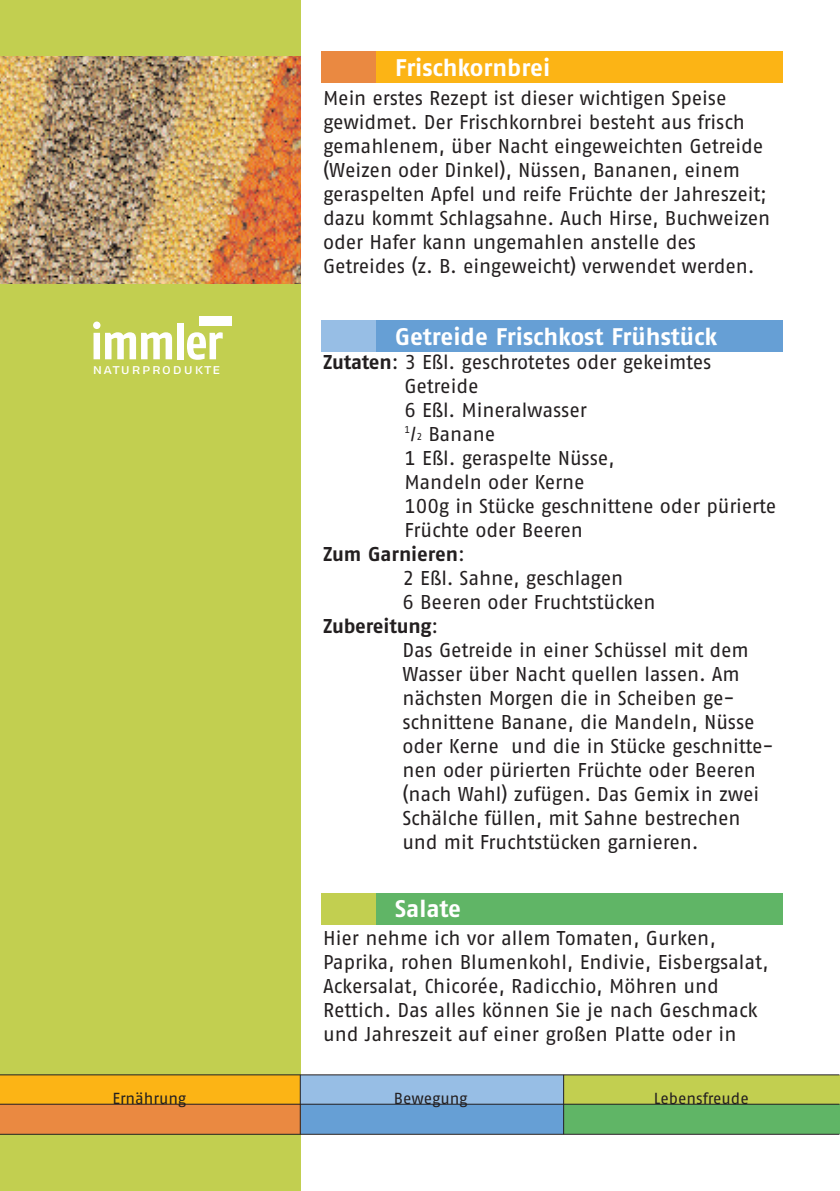
<style>
.page{position:relative;width:840px;height:1191px;background:#fff}
.page>*{position:absolute;margin:0;border:0;box-sizing:border-box;transform-origin:0 0}
.t1{font:50px "Fago Co Bold Tf";letter-spacing:-.025em;color:#fff}
.t2{font:700 24px "Fago No";color:#fff}
.t3{font:20px/24px "Fago No Regular Tf";letter-spacing:-.005em;color:#231f20}
.t4{font:700 20px "Fago No";letter-spacing:-.01em;color:#231f20}
.t5{font:16px "Fago No Regular Tf";letter-spacing:-.005em;color:#231f20}
.t6{font:14px "Fago Ex Regular Caps";letter-spacing:.09em;color:#fff}
.s1{font-family:"Fago No";font-weight:700}
.s2{font-size:10px}
.s3{font-family:"Fago No Regular Tf";font-weight:400}
</style>
<div class="page">
<div style="left:0;top:0;width:300px;height:1191px;background:#c2cf50"></div>
<img style="left:0;top:57px;width:300px;height:227px">
<img style="left:199px;top:316px;width:32px;height:9px">
<div style="left:321px;top:51px;width:55px;height:31px;background:#ea8941"></div>
<div style="left:376px;top:51px;width:406px;height:31px;background:#fcb415"></div>
<div style="left:321px;top:893px;width:55px;height:31px;background:#c2cf50"></div>
<div style="left:376px;top:893px;width:406px;height:31px;background:#60b566"></div>
<div style="left:321px;top:320px;width:55px;height:31px;background:#97bee5"></div>
<div style="left:376px;top:320px;width:406px;height:31px;background:#669fd5"></div>
<div style="left:564px;top:1104px;width:275px;height:30px;background:#60b566"></div>
<div style="left:299px;top:1104px;width:264px;height:30px;background:#669fd5"></div>
<div style="left:0;top:1104px;width:300px;height:30px;background:#ea8941"></div>
<hr style="left:0;top:1133px;width:839px;height:1px;background:#231f20">
<div style="left:0;top:1074px;width:300px;height:29px;background:#fcb415"></div>
<div style="left:300px;top:1074px;width:264px;height:29px;background:#97bee5"></div>
<div style="left:563px;top:1074px;width:276px;height:29px;background:#c2cf50"></div>
<hr style="left:0;top:1074px;width:839px;height:1px;background:#231f20">
<hr style="left:0;top:1103px;width:839px;height:1px;background:#231f20">
<hr style="left:300px;top:1074px;width:1px;height:60px;background:#231f20">
<hr style="left:563px;top:1074px;width:1px;height:60px;background:#231f20">
<h1 class="t1" style="left:90px;top:324px;width:134px">immler</h1>
<p class="t6" style="left:92px;top:361px;width:129px">naturprodukte</p>
<p class="t2" style="left:395px;top:59px;width:156px">Frischkornbrei</p>
<p class="t3" style="left:323px;top:87px;width:448px">Mein erstes Rezept ist dieser wichtigen Speise gewidmet. Der Frischkornbrei besteht aus frisch gemahlenem, über Nacht eingeweichten Getreide (Weizen oder Dinkel), Nüssen, Bananen, einem geraspelten Apfel und reife Früchte der Jahreszeit; dazu kommt Schlagsahne. Auch Hirse, Buchweizen oder Hafer kann ungemahlen anstelle des Getreides (z. B. eingeweicht) verwendet werden.</p>
<p class="t2" style="left:395px;top:328px;width:323px">Getreide Frischkost Frühstück</p>
<p class="t3" style="left:404px;top:351px;width:373px;text-indent:-81px"><span class="s1">Zutaten</span>: 3 Eßl. geschrotetes oder gekeimtes<br>Getreide<br>6 Eßl. Mineralwasser<br><sup>1</sup>/<span class="s2">2</span> Banane<br>1 Eßl. geraspelte Nüsse,<br>Mandeln oder Kerne<br>100g in Stücke geschnittene oder pürierte<br>Früchte oder Beeren</p>
<p class="t4" style="left:323px;top:547px;width:143px">Zum Garnieren<span class="s3">:</span></p>
<p class="t3" style="left:402px;top:567px;width:254px">2 Eßl. Sahne, geschlagen<br>6 Beeren oder Fruchtstücken</p>
<p class="t4" style="left:323px;top:619px;width:117px">Zubereitung<span class="s3">:</span></p>
<p class="t3" style="left:402px;top:639px;width:372px">Das Getreide in einer Schüssel mit dem Wasser über Nacht quellen lassen. Am nächsten Morgen die in Scheiben ge&shy;schnittene Banane, die Mandeln, Nüsse oder Kerne und die in Stücke geschnitte&shy;nen oder pürierten Früchte oder Beeren (nach Wahl) zufügen. Das Gemix in zwei Schälche füllen, mit Sahne bestrechen und mit Fruchtstücken garnieren.</p>
<p class="t2" style="left:395px;top:900px;width:67px">Salate</p>
<p class="t3" style="left:323px;top:927px;width:447px">Hier nehme ich vor allem Tomaten, Gurken, Paprika, rohen Blumenkohl, Endivie, Eisbergsalat, Ackersalat, Chicorée, Radicchio, Möhren und Rettich. Das alles können Sie je nach Geschmack und Jahreszeit auf einer großen Platte oder in</p>
<p class="t5" style="left:112px;top:1092px;width:75px">Ernährung</p>
<p class="t5" style="left:394px;top:1092px;width:75px">Bewegung</p>
<p class="t5" style="left:653px;top:1092px;width:96px">Lebensfreude</p>
</div>
